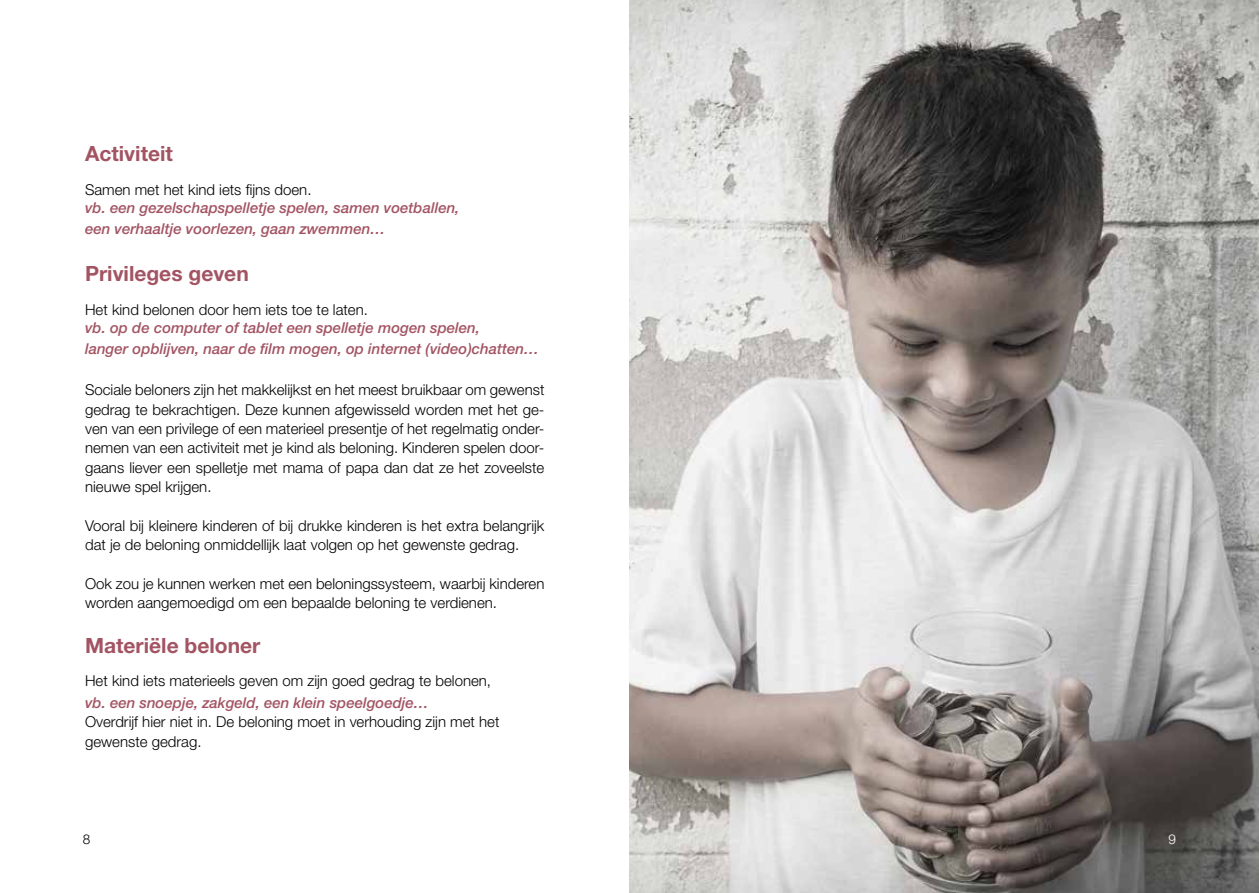
<style>
.page{position:relative;width:1259px;height:893px;background:#fff}
.page>*{position:absolute;margin:0;border:0;box-sizing:border-box;transform-origin:0 0}
.t1{font:700 21px "Helvetica Neue LT";color:#a35463}
.t2{font:300 15px/19.4px "Helvetica Neue LT";color:#000}
.t3{font:italic 500 15px/21.6px "Helvetica Neue LT";color:#a35463}
.t4{font:300 13.5px "Helvetica Neue LT";color:#000}
.t5{font:300 13.5px "Helvetica Neue LT";color:#fff}
</style>
<div class="page">
<img style="left:629px;top:0;width:630px;height:893px">
<h1 class="t1" style="left:85px;top:141px;width:89px">Activiteit</h1>
<p class="t2" style="left:85px;top:179px;width:228px">Samen met het kind iets fijns doen.</p>
<p class="t3" style="left:85px;top:196px;width:376px">vb. een gezelschapspelletje spelen, samen voetballen, een verhaaltje voorlezen, gaan zwemmen…</p>
<h1 class="t1" style="left:85px;top:261px;width:165px">Privileges geven</h1>
<p class="t2" style="left:85px;top:299px;width:284px">Het kind belonen door hem iets toe te laten.</p>
<p class="t3" style="left:85px;top:316px;width:456px">vb. op de computer of tablet een spelletje mogen spelen,<br>langer opblijven, naar de film mogen, op internet (video)chatten…</p>
<p class="t2" style="left:85px;top:380px;width:461px;text-align:justify">Sociale beloners zijn het makkelijkst en het meest bruikbaar om gewenst gedrag te bekrachtigen. Deze kunnen afgewisseld worden met het ge&shy;ven van een privilege of een materieel presentje of het regelmatig onder&shy;nemen van een activiteit met je kind als beloning. Kinderen spelen door&shy;gaans liever een spelletje met mama of papa dan dat ze het zoveelste nieuwe spel krijgen.</p>
<p class="t2" style="left:85px;top:515px;width:461px">Vooral bij kleinere kinderen of bij drukke kinderen is het extra belangrijk dat je de beloning onmiddellijk laat volgen op het gewenste gedrag.</p>
<p class="t2" style="left:85px;top:573px;width:461px">Ook zou je kunnen werken met een beloningssysteem, waarbij kinderen worden aangemoedigd om een bepaalde beloning te verdienen.</p>
<h1 class="t1" style="left:85px;top:632px;width:177px">Materiële beloner</h1>
<p class="t2" style="left:85px;top:671px;width:407px">Het kind iets materieels geven om zijn goed gedrag te belonen,</p>
<p class="t3" style="left:85px;top:691px;width:345px">vb. een snoepje, zakgeld, een klein speelgoedje…</p>
<p class="t2" style="left:85px;top:712px;width:416px">Overdrijf hier niet in. De beloning moet in verhouding zijn met het gewenste gedrag.</p>
<p class="t4" style="left:83px;top:831px;width:9px">8</p>
<p class="t5" style="left:1168px;top:831px;width:9px">9</p>
</div>
